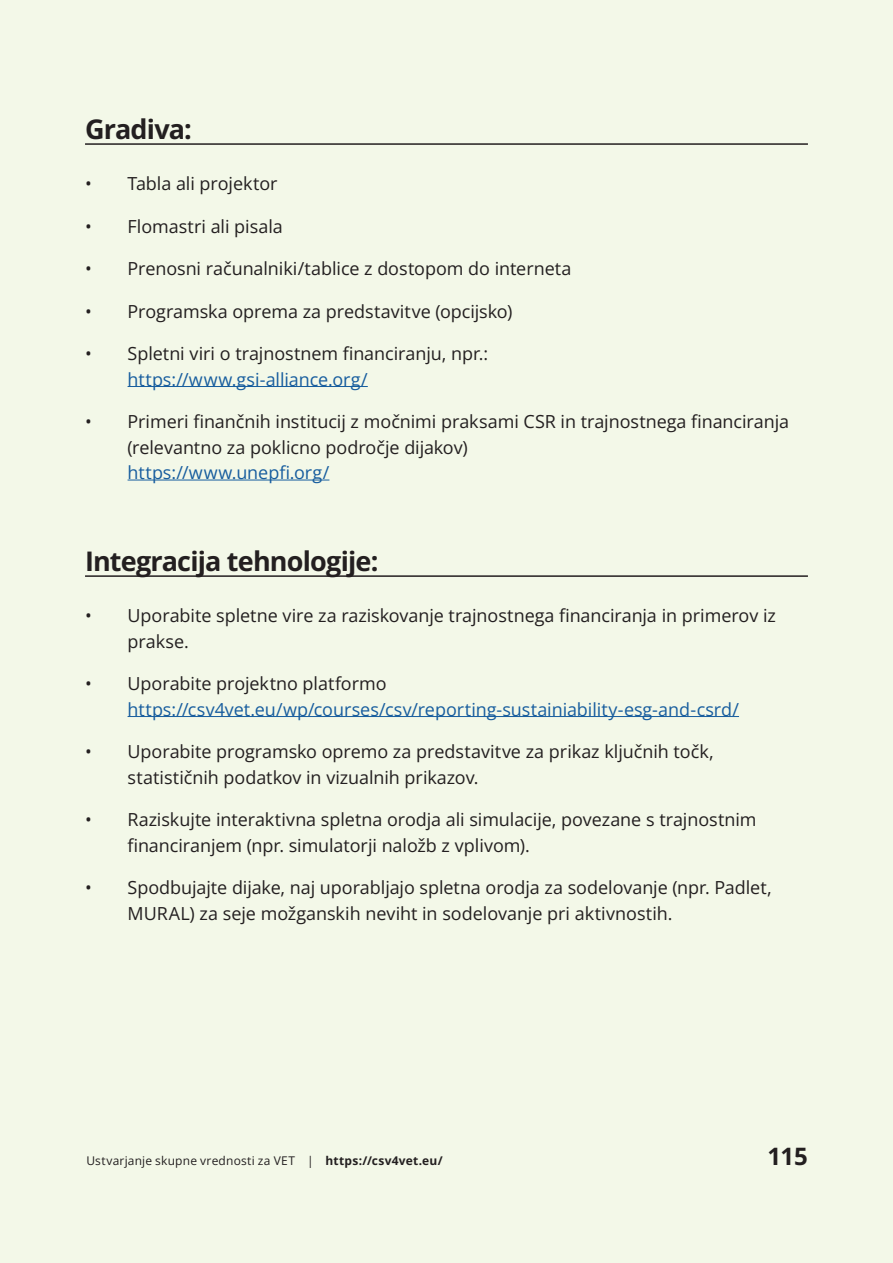
<style>
.page{position:relative;width:893px;height:1263px;background:#f3f8e8}
.page>*{position:absolute;margin:0;border:0;box-sizing:border-box;transform-origin:0 0}
.t1{font:700 27px "Open Sans";letter-spacing:-.03em;color:#231f20}
.t2{font:700 24px "Open Sans";color:#231f20}
.t3{font:18px/25.5px "Open Sans";letter-spacing:-.005em;color:#231f20}
.t4{font:18px "Open Sans";color:#175d9e}
.t5{font:12px "Open Sans";letter-spacing:.02em;color:#231f20}
.s1{font-weight:700}
</style>
<div class="page">
<hr style="left:85px;top:143px;width:723px;height:2px;background:#231f20">
<hr style="left:128px;top:386px;width:240px;height:1px;background:#175d9e">
<hr style="left:128px;top:480px;width:201px;height:1px;background:#175d9e">
<hr style="left:85px;top:575px;width:723px;height:2px;background:#231f20">
<hr style="left:128px;top:716px;width:611px;height:1px;background:#175d9e">
<h1 class="t1" style="left:85px;top:110px;width:108px">Gradiva:</h1>
<p class="t3" style="left:85px;top:170px;width:194px">• Tabla ali projektor</p>
<p class="t3" style="left:85px;top:213px;width:199px">• Flomastri ali pisala</p>
<p class="t3" style="left:85px;top:255px;width:488px">• Prenosni računalniki/tablice z dostopom do interneta</p>
<p class="t3" style="left:85px;top:298px;width:429px">• Programska oprema za predstavitve (opcijsko)</p>
<p class="t3" style="left:85px;top:340px;width:405px">• Spletni viri o trajnostnem financiranju, npr.:</p>
<p class="t4" style="left:128px;top:367px;width:242px">https://www.gsi-alliance.org/</p>
<p class="t3" style="left:128px;top:408px;width:663px;text-indent:-43px">• Primeri finančnih institucij z močnimi praksami CSR in trajnostnega financiranja (relevantno za poklicno področje dijakov)</p>
<p class="t4" style="left:128px;top:460px;width:203px">https://www.unepfi.org/</p>
<h1 class="t1" style="left:85px;top:542px;width:295px">Integracija tehnologije:</h1>
<p class="t3" style="left:128px;top:602px;width:650px;text-indent:-43px">• Uporabite spletne vire za raziskovanje trajnostnega financiranja in primerov iz prakse.</p>
<p class="t3" style="left:85px;top:670px;width:303px">• Uporabite projektno platformo</p>
<p class="t4" style="left:128px;top:697px;width:613px">https://csv4vet.eu/wp/courses/csv/reporting-sustainiability-esg-and-csrd/</p>
<p class="t3" style="left:128px;top:738px;width:588px;text-indent:-43px">• Uporabite programsko opremo za predstavitve za prikaz ključnih točk, statističnih podatkov in vizualnih prikazov.</p>
<p class="t3" style="left:128px;top:806px;width:630px;text-indent:-43px">• Raziskujte interaktivna spletna orodja ali simulacije, povezane s trajnostnim financiranjem (npr. simulatorji naložb z vplivom).</p>
<p class="t3" style="left:128px;top:874px;width:646px;text-indent:-43px">• Spodbujajte dijake, naj uporabljajo spletna orodja za sodelovanje (npr. Padlet,<br>MURAL) za seje možganskih neviht in sodelovanje pri aktivnostih.</p>
<p class="t5" style="left:86px;top:1152px;width:358px">Ustvarjanje skupne vrednosti za VET | <span class="s1">https://csv4vet.eu/</span></p>
<h2 class="t2" style="left:767px;top:1139px;width:42px">115</h2>
</div>
